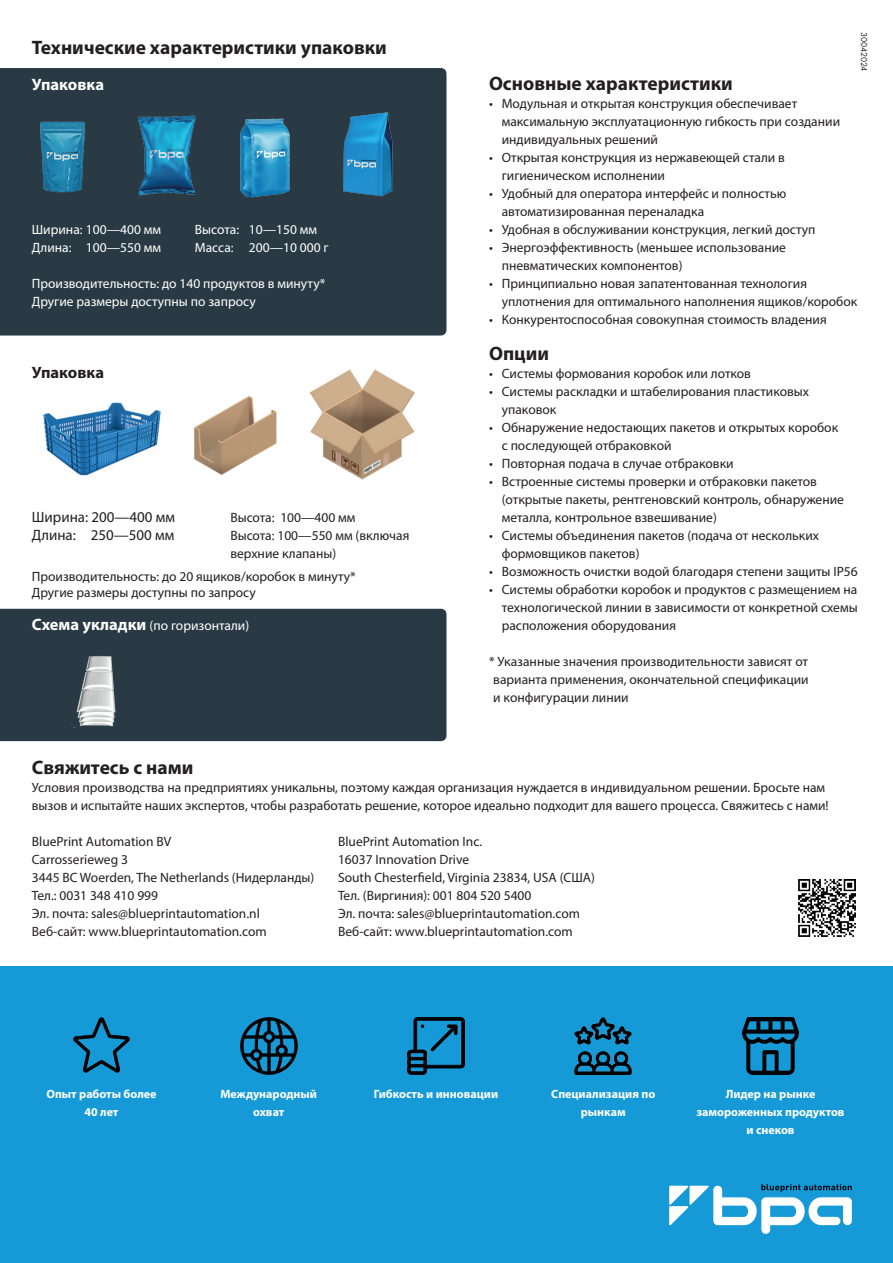
<style>
.page{position:relative;width:893px;height:1263px;background:#fff}
.page>*{position:absolute;margin:0;border:0;box-sizing:border-box;transform-origin:0 0}
.t1{font:700 19.5px "Myriad Pro";color:#231f20}
.t2{font:700 16.5px "Myriad Pro";color:#231f20}
.t3{font:700 16.5px "Myriad Pro";color:#fff}
.t4{font:15px/18px "Myriad Pro";color:#231f20}
.t5{font:13.5px/18px "Myriad Pro";color:#231f20}
.t6{font:13.5px/18px "Myriad Pro";color:#fff}
.t7{font:700 12px/18px "Myriad Pro";color:#fff;text-align:center}
.t8{font:9px "Futura PT";letter-spacing:-.025em;color:#231f20}
.s1{font-weight:700;font-size:16.5px}
</style>
<div class="page">
<div style="left:0;top:68px;width:446px;height:267px;background:#293a45"></div>
<img style="left:309px;top:369px;width:106px;height:111px">
<img style="left:42px;top:402px;width:119px;height:74px">
<img style="left:194px;top:395px;width:83px;height:80px">
<img style="left:6px;top:113px;width:114px;height:87px">
<img style="left:133px;top:114px;width:66px;height:85px">
<img style="left:227px;top:108px;width:76px;height:97px">
<img style="left:311px;top:100px;width:114px;height:108px">
<div style="left:0;top:609px;width:446px;height:132px;background:#293a45"></div>
<img style="left:49px;top:645px;width:100px;height:89px">
<div style="left:0;top:967px;width:893px;height:296px;background:#1599d7"></div>
<img style="left:742px;top:1017px;width:57px;height:57px">
<img style="left:575px;top:1017px;width:57px;height:58px">
<img style="left:408px;top:1017px;width:56px;height:57px">
<img style="left:240px;top:1017px;width:57px;height:57px">
<img style="left:73px;top:1017px;width:57px;height:55px">
<svg style="left:669px;top:1184px;width:183px;height:50px"></svg>
<img style="left:798px;top:880px;width:57px;height:56px">
<h1 class="t1" style="left:32px;top:35px;width:356px">Технические характеристики упаковки</h1>
<p class="t3" style="left:32px;top:74px;width:74px">Упаковка</p>
<p class="t6" style="left:195px;top:220px;width:135px">Высота: 10—150 мм<br>Масса: 200—10 000 г</p>
<p class="t6" style="left:32px;top:220px;width:131px">Ширина: 100—400 мм<br>Длина: 100—550 мм</p>
<p class="t6" style="left:32px;top:274px;width:295px">Производительность: до 140 продуктов в минуту*<br>Другие размеры доступны по запросу</p>
<p class="t2" style="left:32px;top:362px;width:74px">Упаковка</p>
<p class="t4" style="left:32px;top:508px;width:145px">Ширина: 200—400 мм<br>Длина: 250—500 мм</p>
<p class="t5" style="left:32px;top:568px;width:325px;line-height:16.2px">Производительность: до 20 ящиков/коробок в минуту*<br>Другие размеры доступны по запросу</p>
<p class="t5" style="left:230px;top:508px;width:181px">Высота: 100—400 мм<br>Высота: 100—550 мм (включая верхние клапаны)</p>
<p class="t6" style="left:32px;top:616px;width:219px"><span class="s1">Схема укладки</span> (по горизонтали)</p>
<p class="t8" style="left:869px;top:32px;width:41px;rotate:90deg">30042024</p>
<h1 class="t1" style="left:489px;top:71px;width:245px">Основные характеристики</h1>
<p class="t5" style="left:502px;top:94px;width:340px;text-indent:-13px">• Модульная и открытая конструкция обеспечивает максимальную эксплуатационную гибкость при создании индивидуальных решений</p>
<p class="t5" style="left:502px;top:148px;width:285px;text-indent:-13px">• Открытая конструкция из нержавеющей стали в гигиеническом исполнении</p>
<p class="t5" style="left:502px;top:184px;width:286px;text-indent:-13px">• Удобный для оператора интерфейс и полностью автоматизированная переналадка</p>
<p class="t5" style="left:489px;top:220px;width:328px">• Удобная в обслуживании конструкция, легкий доступ</p>
<p class="t5" style="left:502px;top:238px;width:286px;text-indent:-13px">• Энергоэффективность (меньшее использование пневматических компонентов)</p>
<p class="t5" style="left:502px;top:274px;width:357px;text-indent:-13px">• Принципиально новая запатентованная технология уплотнения для оптимального наполнения ящиков/коробок</p>
<p class="t5" style="left:489px;top:310px;width:339px">• Конкурентоспособная совокупная стоимость владения</p>
<h1 class="t1" style="left:489px;top:341px;width:61px">Опции</h1>
<p class="t5" style="left:489px;top:364px;width:263px">• Системы формования коробок или лотков</p>
<p class="t5" style="left:502px;top:382px;width:309px;text-indent:-13px">• Системы раскладки и штабелирования пластиковых упаковок</p>
<p class="t5" style="left:502px;top:418px;width:338px;text-indent:-13px">• Обнаружение недостающих пакетов и открытых коробок с последующей отбраковкой</p>
<p class="t5" style="left:489px;top:454px;width:246px">• Повторная подача в случае отбраковки</p>
<p class="t5" style="left:502px;top:472px;width:344px;text-indent:-13px">• Встроенные системы проверки и отбраковки пакетов (открытые пакеты, рентгеновский контроль, обнаружение металла, контрольное взвешивание)</p>
<p class="t5" style="left:502px;top:526px;width:319px;text-indent:-13px">• Системы объединения пакетов (подача от нескольких формовщиков пакетов)</p>
<p class="t5" style="left:489px;top:562px;width:370px">• Возможность очистки водой благодаря степени защиты IP56</p>
<p class="t5" style="left:502px;top:580px;width:357px;text-align:justify;text-indent:-13px">• Системы обработки коробок и продуктов с размещением на технологической линии в зависимости от конкретной схемы расположения оборудования</p>
<p class="t5" style="left:493px;top:652px;width:317px;text-align:justify;text-indent:-4px">* Указанные значения производительности зависят от варианта применения, окончательной спецификации и конфигурации линии</p>
<h1 class="t1" style="left:32px;top:755px;width:163px">Свяжитесь с нами</h1>
<p class="t5" style="left:32px;top:778px;width:798px">Условия производства на предприятиях уникальны, поэтому каждая организация нуждается в индивидуальном решении. Бросьте нам вызов и испытайте наших экспертов, чтобы разработать решение, которое идеально подходит для вашего процесса. Свяжитесь с нами!</p>
<p class="t5" style="left:32px;top:832px;width:284px">BluePrint Automation BV<br>Carrosserieweg 3<br>3445 BC Woerden, The Netherlands (Нидерланды)<br>Тел.: 0031 348 410 999<br>Эл. почта: sales@blueprintautomation.nl<br>Веб-сайт: www.blueprintautomation.com</p>
<p class="t5" style="left:338px;top:832px;width:258px">BluePrint Automation Inc.<br>16037 Innovation Drive<br>South Chesterfield, Virginia 23834, USA (США)<br>Тел. (Виргиния): 001 804 520 5400<br>Эл. почта: sales@blueprintautomation.com Веб-сайт: www.blueprintautomation.com</p>
<p class="t7" style="left:46px;top:1085px;width:112px">Опыт работы более<br>40 лет</p>
<p class="t7" style="left:220px;top:1085px;width:98px">Международный охват</p>
<p class="t7" style="left:374px;top:1085px;width:126px">Гибкость и инновации</p>
<p class="t7" style="left:551px;top:1085px;width:106px">Специализация по рынкам</p>
<p class="t7" style="left:696px;top:1085px;width:150px">Лидер на рынке замороженных продуктов и снеков</p>
</div>
